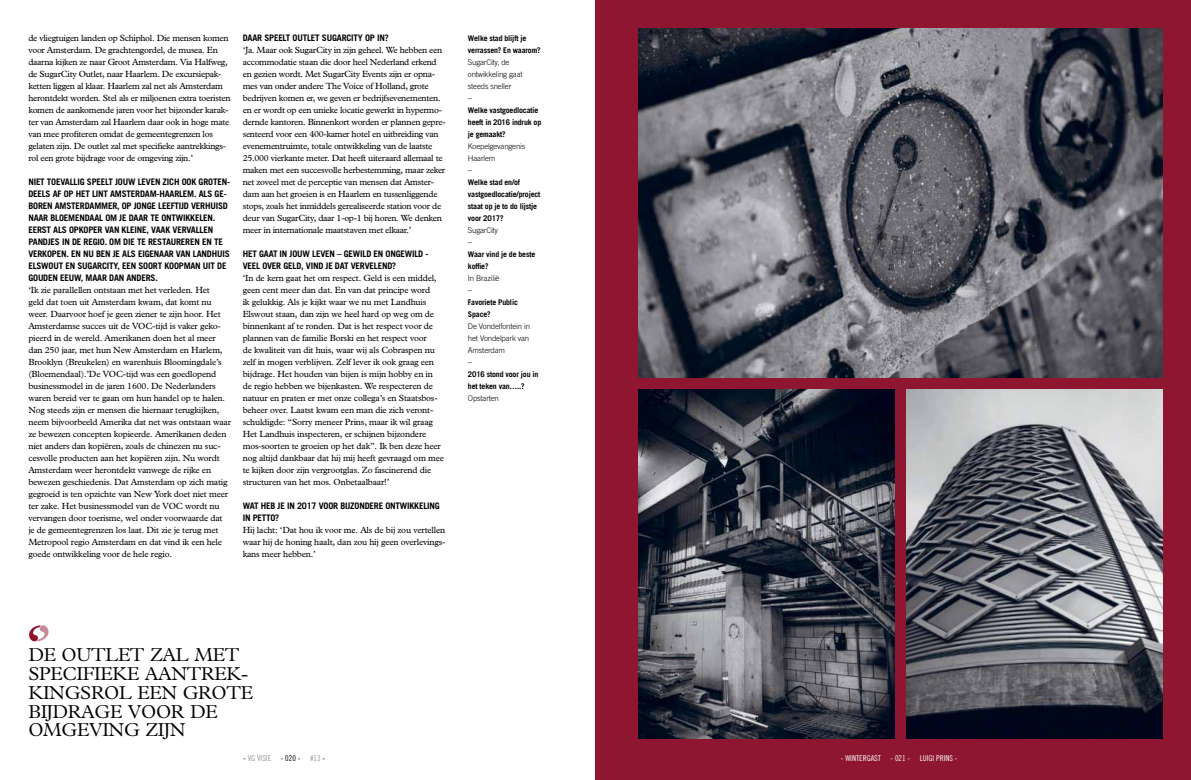
<style>
.page{position:relative;width:1191px;height:780px;background:#fff}
.page>*{position:absolute;margin:0;border:0;box-sizing:border-box;transform-origin:0 0}
.t1{font:300 18.8px/18.8px "M Plantin";letter-spacing:-.02em;color:#000}
.t2{font:9px/12px "M Plantin";letter-spacing:-.02em;color:#000}
.t3{font:700 9px/12px "Trade Gothic";letter-spacing:-.02em;color:#000}
.t4{font:8px "Trade Gothic Cond Eighteen";color:#fff}
.t5{font:8px "Trade Gothic Cond Eighteen";color:#000}
.t6{font:8px "Trade Gothic Cond Eighteen";color:#939598}
.t7{font:700 7.8px/12px "Trade Gothic";letter-spacing:-.02em;color:#000}
.t8{font:300 7.8px/12px "Trade Gothic";letter-spacing:-.02em;color:#000}
.s1{color:#000}
.s2{color:#939598}
</style>
<div class="page">
<div style="left:595px;top:0;width:596px;height:780px;background:#8e1630"></div>
<img style="left:638px;top:389px;width:256px;height:349px">
<img style="left:906px;top:389px;width:256px;height:349px">
<svg style="left:29px;top:625px;width:20px;height:16px"></svg>
<img style="left:638px;top:28px;width:524px;height:349px">
<p class="t2" style="left:28px;top:32px;width:204px">de vliegtuigen landen op Schiphol. Die mensen komen voor Amsterdam. De grachtengordel, de musea. En daarna kijken ze naar Groot Amsterdam. Via Halfweg, de SugarCity Outlet, naar Haarlem. De excursiepak&shy;ketten liggen al klaar. Haarlem zal net als Amsterdam herontdekt worden. Stel als er miljoenen extra toeristen komen de aankomende jaren voor het bijzonder karak&shy;ter van Amsterdam zal Haarlem daar ook in hoge mate van mee profiteren omdat de gemeentegrenzen los gelaten zijn. De outlet zal met specifieke aantrekkings&shy;rol een grote bijdrage voor de omgeving zijn.’</p>
<p class="t3" style="left:28px;top:176px;width:203px">NIET TOEVALLIG SPEELT JOUW LEVEN ZICH OOK GROTEN-DEELS AF OP HET LINT AMSTERDAM-HAARLEM. ALS GE-BOREN AMSTERDAMMER, OP JONGE LEEFTIJD VERHUISD NAAR BLOEMENDAAL OM JE DAAR TE ONTWIKKELEN.<br>EERST ALS OPKOPER VAN KLEINE, VAAK VERVALLEN PANDJES IN DE REGIO. OM DIE TE RESTAUREREN EN TE VERKOPEN. EN NU BEN JE ALS EIGENAAR VAN LANDHUIS ELSWOUT EN SUGARCITY, EEN SOORT KOOPMAN UIT DE GOUDEN EEUW, MAAR DAN ANDERS.</p>
<p class="t2" style="left:28px;top:284px;width:204px">‘Ik zie parallellen ontstaan met het verleden. Het<br>geld dat toen uit Amsterdam kwam, dat komt nu weer. Daarvoor hoef je geen ziener te zijn hoor. Het Amsterdamse succes uit de VOC-tijd is vaker geko&shy;pieerd in de wereld. Amerikanen doen het al meer dan 250 jaar, met hun New Amsterdam en Harlem, Brooklyn (Breukelen) en warenhuis Bloomingdale’s (Bloemendaal).’De VOC-tijd was een goedlopend businessmodel in de jaren 1600. De Nederlanders waren bereid ver te gaan om hun handel op te halen.<br>Nog steeds zijn er mensen die hiernaar terugkijken, neem bijvoorbeeld Amerika dat net was ontstaan waar ze bewezen concepten kopieerde. Amerikanen deden niet anders dan kopiëren, zoals de chinezen nu suc&shy;cesvolle producten aan het kopiëren zijn. Nu wordt Amsterdam weer herontdekt vanwege de rijke en bewezen geschiedenis. Dat Amsterdam op zich matig gegroeid is ten opzichte van New York doet niet meer ter zake. Het businessmodel van de VOC wordt nu vervangen door toerisme, wel onder voorwaarde dat je de gemeentegrenzen los laat. Dit zie je terug met Metropool regio Amsterdam en dat vind ik een hele goede ontwikkeling voor de hele regio.</p>
<p class="t3" style="left:243px;top:32px;width:147px">DAAR SPEELT OUTLET SUGARCITY OP IN?</p>
<p class="t2" style="left:243px;top:44px;width:204px">‘Ja. Maar ook SugarCity in zijn geheel. We hebben een accommodatie staan die door heel Nederland erkend en gezien wordt. Met SugarCity Events zijn er opna&shy;mes van onder andere The Voice of Holland, grote bedrijven komen er, we geven er bedrijfsevenementen. en er wordt op een unieke locatie gewerkt in hypermo&shy;dernde kantoren. Binnenkort worden er plannen gepre&shy;senteerd voor een 400-kamer hotel en uitbreiding van evenementruimte, totale ontwikkeling van de laatste 25.000 vierkante meter. Dat heeft uiteraard allemaal te maken met een succesvolle herbestemming, maar zeker net zoveel met de perceptie van mensen dat Amster&shy;dam aan het groeien is en Haarlem en tussenliggende stops, zoals het inmiddels gerealiseerde station voor de deur van SugarCity, daar 1-op-1 bij horen. We denken meer in internationale maatstaven met elkaar.’</p>
<p class="t3" style="left:243px;top:248px;width:187px">HET GAAT IN JOUW LEVEN – GEWILD EN ONGEWILD -<br>VEEL OVER GELD, VIND JE DAT VERVELEND?</p>
<p class="t2" style="left:243px;top:272px;width:203px">‘In de kern gaat het om respect. Geld is een middel, geen cent meer dan dat. En van dat principe word<br>ik gelukkig. Als je kijkt waar we nu met Landhuis Elswout staan, dan zijn we heel hard op weg om de binnenkant af te ronden. Dat is het respect voor de plannen van de familie Borski en het respect voor<br>de kwaliteit van dit huis, waar wij als Cobraspen nu zelf in mogen verblijven. Zelf lever ik ook graag een bijdrage. Het houden van bijen is mijn hobby en in de regio hebben we bijenkasten. We respecteren de natuur en praten er met onze collega’s en Staatsbos&shy;beheer over. Laatst kwam een man die zich veront&shy;schuldigde: “Sorry meneer Prins, maar ik wil graag Het Landhuis inspecteren, er schijnen bijzondere mos-soorten te groeien op het dak”. Ik ben deze heer nog altijd dankbaar dat hij mij heeft gevraagd om mee te kijken door zijn vergrootglas. Zo fascinerend die structuren van het mos. Onbetaalbaar!’</p>
<p class="t3" style="left:243px;top:499px;width:199px">WAT HEB JE IN 2017 VOOR BIJZONDERE ONTWIKKELING<br>IN PETTO?</p>
<p class="t2" style="left:243px;top:524px;width:204px;text-align:justify">Hij lacht: ‘Dat hou ik voor me. Als de bij zou vertellen waar hij de honing haalt, dan zou hij geen overlevings&shy;kans meer hebben.’</p>
<p class="t7" style="left:468px;top:32px;width:74px">WELKE STAD BLIJFT JE<br>VERRASSEN? EN WAAROM?</p>
<p class="t8" style="left:468px;top:56px;width:56px">SugarCity, de ontwikkeling gaat steeds sneller</p>
<p class="t8" style="left:468px;top:89px;width:5px">_</p>
<p class="t7" style="left:468px;top:104px;width:75px">WELKE VASTGOEDLOCATIE<br>HEEFT IN 2016 INDRUK OP<br>JE GEMAAKT?</p>
<p class="t8" style="left:468px;top:140px;width:59px">Koepelgevangenis<br>Haarlem</p>
<p class="t8" style="left:468px;top:161px;width:5px">_</p>
<p class="t7" style="left:468px;top:176px;width:74px">WELKE STAD EN/OF<br>VASTGOEDLOCATIE/PROJECT<br>STAAT OP JE TO DO LIJSTJE<br>VOOR 2017?</p>
<p class="t8" style="left:468px;top:226px;width:32px;line-height:9px">SugarCity _</p>
<p class="t7" style="left:468px;top:248px;width:69px">WAAR VIND JE DE BESTE<br>KOFFIE?</p>
<p class="t8" style="left:468px;top:274px;width:33px;line-height:9px">In Brazilië _</p>
<p class="t7" style="left:468px;top:296px;width:51px">FAVORIETE PUBLIC<br>SPACE?</p>
<p class="t8" style="left:468px;top:320px;width:64px;text-align:justify">De Vondelfontein in het Vondelpark van Amsterdam</p>
<p class="t8" style="left:468px;top:353px;width:5px">_</p>
<p class="t7" style="left:468px;top:368px;width:72px">2016 STOND VOOR JOU IN<br>HET TEKEN VAN…..?</p>
<p class="t8" style="left:468px;top:392px;width:33px">Opstarten</p>
<h1 class="t1" style="left:28px;top:645px;width:226px">DE OUTLET ZAL MET<br>SPECIFIEKE AANTREK-<br>KINGSROL EEN GROTE<br>BIJDRAGE VOOR DE<br>OMGEVING ZIJN</h1>
<p class="t6" style="left:243px;top:753px;width:21px"><span class="s1">-</span> VG VISIE</p>
<p class="t5" style="left:281px;top:753px;width:46px">- 020 - <span class="s2">#13</span> -</p>
<p class="t4" style="left:841px;top:753px;width:118px">- WINTERGAST - 021 - LUIGI PRINS -</p>
</div>
